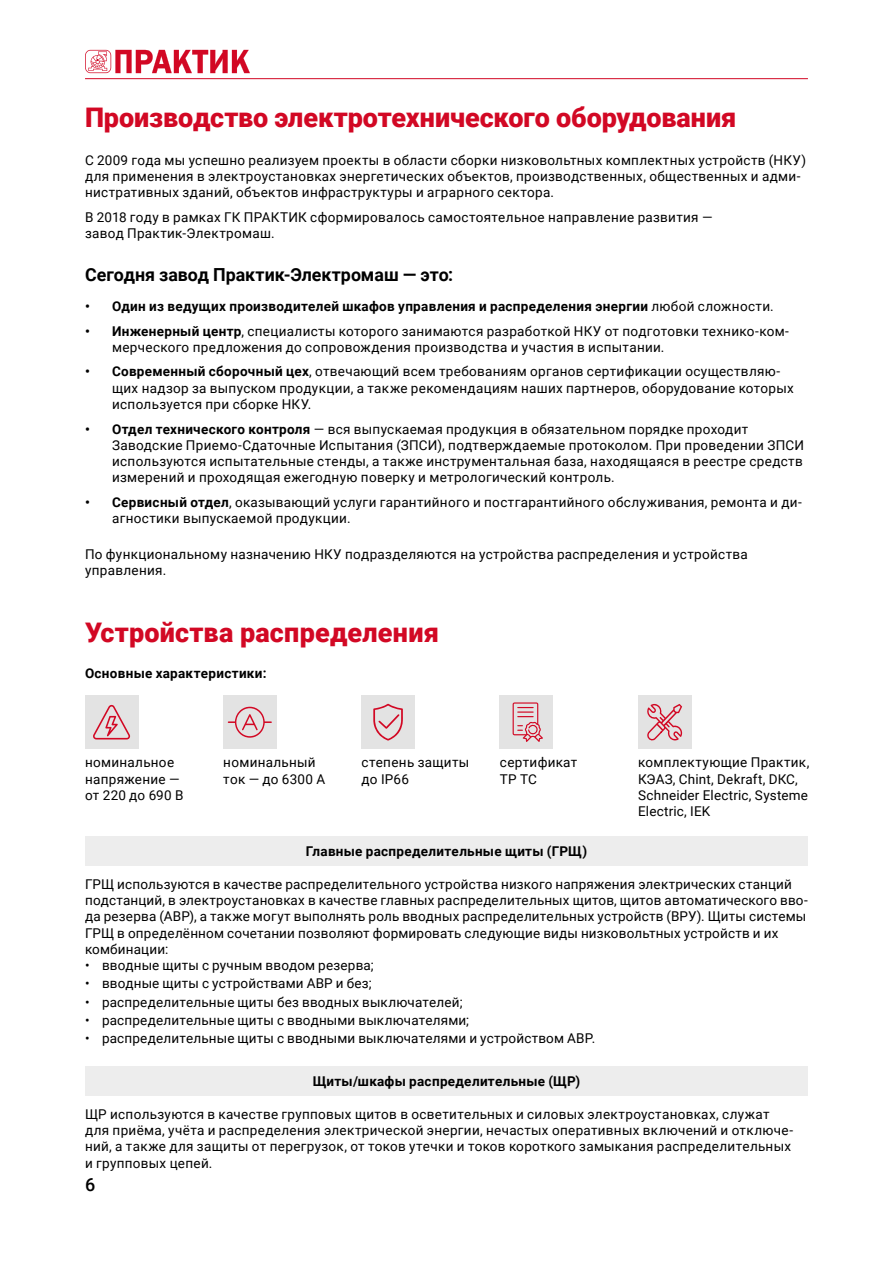
<style>
.page{position:relative;width:893px;height:1263px;background:#fff}
.page>*{position:absolute;margin:0;border:0;box-sizing:border-box;transform-origin:0 0}
.t1{font:900 27px "Roboto";color:#d20824}
.t2{font:700 18px "Roboto";color:#000}
.t3{font:500 18px "Roboto";color:#000}
.t4{font:13.5px/16.2px "Roboto";letter-spacing:.02em;color:#000}
.t5{font:700 13.5px "Roboto";letter-spacing:.02em;color:#000}
.s1{font-weight:400}
.s2{font-weight:700}
</style>
<div class="page">
<hr style="left:85px;top:78px;width:723px;height:1px;background:#d20824">
<svg style="left:85px;top:50px;width:165px;height:23px"></svg>
<div style="left:85px;top:836px;width:723px;height:29px;background:#ededed"></div>
<div style="left:85px;top:1066px;width:723px;height:29px;background:#ededed"></div>
<div style="left:85px;top:696px;width:53px;height:53px;background:#e3e3e3"></div>
<div style="left:223px;top:696px;width:53px;height:53px;background:#e3e3e3"></div>
<div style="left:362px;top:696px;width:53px;height:53px;background:#e3e3e3"></div>
<div style="left:500px;top:696px;width:53px;height:53px;background:#e3e3e3"></div>
<div style="left:638px;top:696px;width:53px;height:53px;background:#e3e3e3"></div>
<svg style="left:228px;top:707px;width:44px;height:31px"></svg>
<svg style="left:93px;top:704px;width:37px;height:35px"></svg>
<svg style="left:373px;top:704px;width:30px;height:37px"></svg>
<svg style="left:513px;top:702px;width:30px;height:40px"></svg>
<svg style="left:647px;top:704px;width:35px;height:37px"></svg>
<h1 class="t1" style="left:85px;top:98px;width:653px">Производство электротехнического оборудования</h1>
<p class="t4" style="left:85px;top:151px;width:723px">С 2009 года мы успешно реализуем проекты в области сборки низковольтных комплектных устройств (НКУ) для применения в электроустановках энергетических объектов, производственных, общественных и адми&shy;нистративных зданий, объектов инфраструктуры и аграрного сектора.</p>
<p class="t4" style="left:85px;top:208px;width:629px">В 2018 году в рамках ГК ПРАКТИК сформировалось самостоятельное направление развития — завод Практик-Электромаш.</p>
<h2 class="t2" style="left:85px;top:262px;width:370px">Сегодня завод Практик-Электромаш — это:</h2>
<p class="t5" style="left:85px;top:297px;width:690px">• Один из ведущих производителей шкафов управления и распределения энергии <span class="s1">любой сложности.</span></p>
<p class="t4" style="left:112px;top:322px;width:678px;text-indent:-27px"><span class="s2">• Инженерный центр</span>, специалисты которого занимаются разработкой НКУ от подготовки технико-ком&shy;мерческого предложения до сопровождения производства и участия в испытании.</p>
<p class="t4" style="left:112px;top:363px;width:683px;text-indent:-27px"><span class="s2">• Современный сборочный цех</span>, отвечающий всем требованиям органов сертификации осуществляю&shy;щих надзор за выпуском продукции, а также рекомендациям наших партнеров, оборудование которых используется при сборке НКУ.</p>
<p class="t4" style="left:112px;top:420px;width:693px;text-indent:-27px"><span class="s2">• Отдел технического контроля</span> — вся выпускаемая продукция в обязательном порядке проходит Заводские Приемо-Сдаточные Испытания (ЗПСИ), подтверждаемые протоколом. При проведении ЗПСИ используются испытательные стенды, а также инструментальная база, находящаяся в реестре средств измерений и проходящая ежегодную поверку и метрологический контроль.</p>
<p class="t4" style="left:112px;top:493px;width:691px;text-indent:-27px"><span class="s2">• Сервисный отдел</span>, оказывающий услуги гарантийного и постгарантийного обслуживания, ремонта и ди&shy;агностики выпускаемой продукции.</p>
<p class="t4" style="left:85px;top:546px;width:664px">По функциональному назначению НКУ подразделяются на устройства распределения и устройства управления.</p>
<h1 class="t1" style="left:85px;top:613px;width:355px">Устройства распределения</h1>
<p class="t5" style="left:85px;top:664px;width:183px">Основные характеристики:</p>
<p class="t4" style="left:85px;top:754px;width:100px">номинальное напряжение — от 220 до 690 В</p>
<p class="t4" style="left:223px;top:754px;width:104px">номинальный ток — до 6300 А</p>
<p class="t4" style="left:362px;top:754px;width:109px">степень защиты до IP66</p>
<p class="t4" style="left:500px;top:754px;width:79px">сертификат<br>ТР ТС</p>
<p class="t4" style="left:638px;top:754px;width:173px">комплектующие Практик,<br>КЭАЗ, Chint, Dekraft, DКС,<br>Schneider Electric, Systeme<br>Electric, IEK</p>
<p class="t5" style="left:306px;top:841px;width:283px">Главные распределительные щиты (ГРЩ)</p>
<p class="t4" style="left:85px;top:876px;width:724px">ГРЩ используются в качестве распределительного устройства низкого напряжения электрических станций подстанций, в электроустановках в качестве главных распределительных щитов, щитов автоматического вво&shy;да резерва (АВР), а также могут выполнять роль вводных распределительных устройств (ВРУ). Щиты системы ГРЩ в определённом сочетании позволяют формировать следующие виды низковольтных устройств и их комбинации:</p>
<p class="t4" style="left:85px;top:957px;width:290px">• вводные щиты с ручным вводом резерва;</p>
<p class="t4" style="left:85px;top:975px;width:288px">• вводные щиты с устройствами АВР и без;</p>
<p class="t4" style="left:85px;top:993px;width:379px">• распределительные щиты без вводных выключателей;</p>
<p class="t4" style="left:85px;top:1011px;width:386px">• распределительные щиты с вводными выключателями;</p>
<p class="t4" style="left:85px;top:1030px;width:512px">• распределительные щиты с вводными выключателями и устройством АВР.</p>
<p class="t5" style="left:313px;top:1071px;width:269px">Щиты/шкафы распределительные (ЩР)</p>
<p class="t4" style="left:85px;top:1105px;width:710px">ЩР используются в качестве групповых щитов в осветительных и силовых электроустановках, служат для приёма, учёта и распределения электрической энергии, нечастых оперативных включений и отключе&shy;ний, а также для защиты от перегрузок, от токов утечки и токов короткого замыкания распределительных и групповых цепей.</p>
<h2 class="t3" style="left:85px;top:1172px;width:12px">6</h2>
</div>
